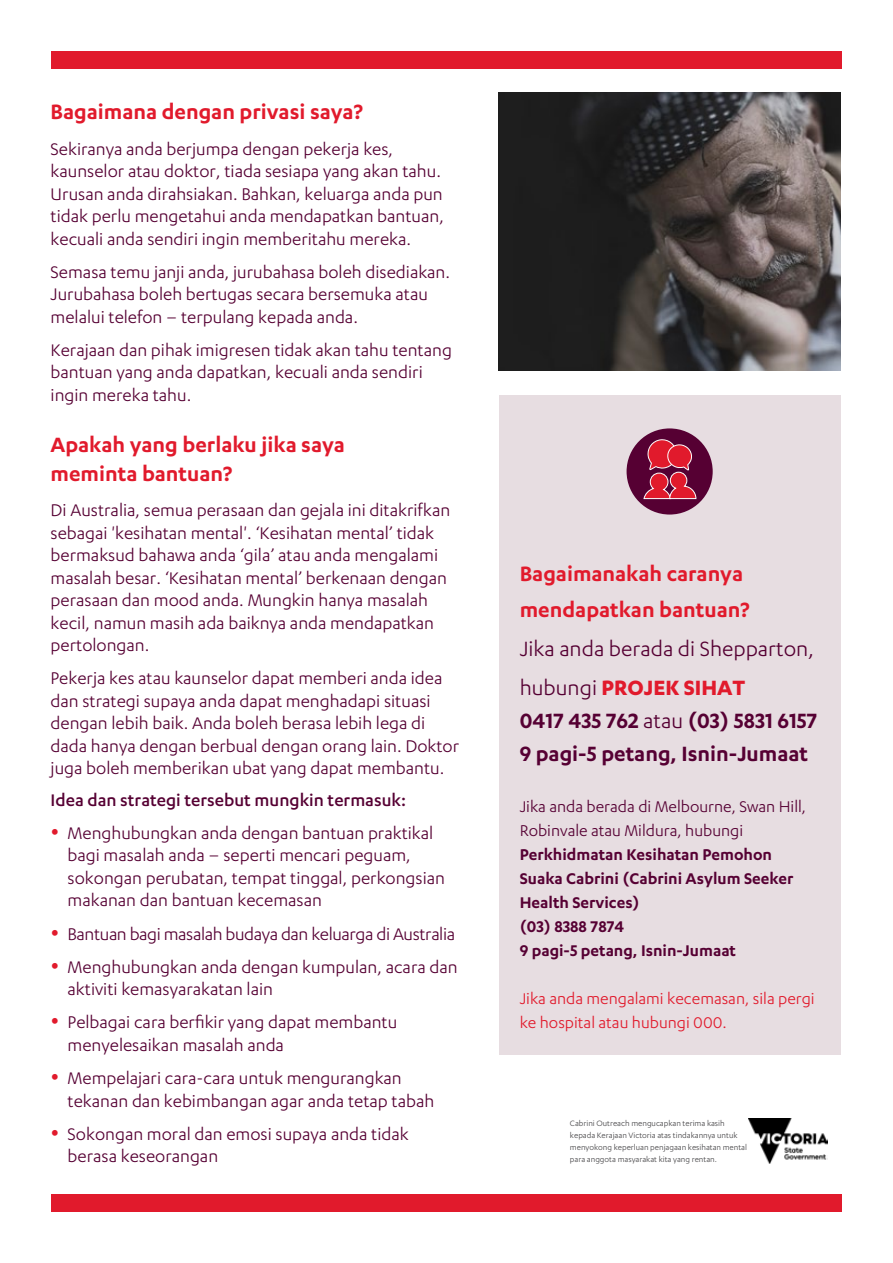
<style>
.page{position:relative;width:893px;height:1263px;background:#fff}
.page>*{position:absolute;margin:0;border:0;box-sizing:border-box;transform-origin:0 0}
.t1{font:600 24px/36px "Karbon";color:#e11a2c}
.t2{font:600 24px/33px "Karbon";color:#560033}
.t3{font:24px/39px "Karbon";color:#560033}
.t4{font:19.5px/22.5px "Karbon";color:#560033}
.t5{font:19.5px "Karbon";letter-spacing:-.02em;color:#560033}
.t6{font:500 19.5px "Karbon";color:#560033}
.t7{font:600 18px/24px "Karbon";color:#560033}
.t8{font:18px/24px "Karbon";color:#560033}
.t9{font:18px/24px "Karbon";color:#e11a2c}
.t10{font:9px/12px "Karbon";color:#464547}
.s1{color:#e11a2c}
.s2{font-weight:700;color:#e11a2c}
.s3{font-weight:400}
</style>
<div class="page">
<div style="left:499px;top:395px;width:341px;height:659px;background:#e7dde1"></div>
<div style="left:627px;top:428px;width:86px;height:86px;background:#560033;border-radius:50%"></div>
<svg style="left:643px;top:439px;width:54px;height:60px"></svg>
<div style="left:51px;top:52px;width:790px;height:17px;background:#e11a2c"></div>
<div style="left:51px;top:1195px;width:791px;height:17px;background:#e11a2c"></div>
<img style="left:749px;top:1118px;width:78px;height:45px">
<img style="left:499px;top:93px;width:342px;height:277px">
<p class="t1" style="left:51px;top:93px;width:314px">Bagaimana dengan privasi saya?</p>
<p class="t4" style="left:51px;top:137px;width:395px">Sekiranya anda berjumpa dengan pekerja kes, kaunselor atau doktor, tiada sesiapa yang akan tahu.<br>Urusan anda dirahsiakan. Bahkan, keluarga anda pun tidak perlu mengetahui anda mendapatkan bantuan, kecuali anda sendiri ingin memberitahu mereka.</p>
<p class="t4" style="left:51px;top:260px;width:401px">Semasa temu janji anda, jurubahasa boleh disediakan.<br>Jurubahasa boleh bertugas secara bersemuka atau melalui telefon – terpulang kepada anda.</p>
<p class="t4" style="left:51px;top:338px;width:403px">Kerajaan dan pihak imigresen tidak akan tahu tentang bantuan yang anda dapatkan, kecuali anda sendiri ingin mereka tahu.</p>
<p class="t1" style="left:51px;top:429px;width:296px;line-height:28.8px">Apakah yang berlaku jika saya meminta bantuan?</p>
<p class="t4" style="left:51px;top:498px;width:401px">Di Australia, semua perasaan dan gejala ini ditakrifkan sebagai 'kesihatan mental'. ‘Kesihatan mental’ tidak bermaksud bahawa anda ‘gila’ atau anda mengalami masalah besar. ‘Kesihatan mental’ berkenaan dengan perasaan dan mood anda. Mungkin hanya masalah kecil, namun masih ada baiknya anda mendapatkan pertolongan.</p>
<p class="t4" style="left:51px;top:666px;width:410px">Pekerja kes atau kaunselor dapat memberi anda idea dan strategi supaya anda dapat menghadapi situasi dengan lebih baik. Anda boleh berasa lebih lega di dada hanya dengan berbual dengan orang lain. Doktor juga boleh memberikan ubat yang dapat membantu.</p>
<p class="t6" style="left:51px;top:789px;width:357px">Idea dan strategi tersebut mungkin termasuk:</p>
<p class="t4" style="left:68px;top:821px;width:379px;text-indent:-17px"><span class="s1">•</span> Menghubungkan anda dengan bantuan praktikal bagi masalah anda – seperti mencari peguam, sokongan perubatan, tempat tinggal, perkongsian makanan dan bantuan kecemasan</p>
<p class="t5" style="left:51px;top:923px;width:406px"><span class="s1">•</span> Bantuan bagi masalah budaya dan keluarga di Australia</p>
<p class="t4" style="left:68px;top:955px;width:392px;text-indent:-17px"><span class="s1">•</span> Menghubungkan anda dengan kumpulan, acara dan aktiviti kemasyarakatan lain</p>
<p class="t4" style="left:68px;top:1011px;width:331px;text-indent:-17px"><span class="s1">•</span> Pelbagai cara berfikir yang dapat membantu menyelesaikan masalah anda</p>
<p class="t4" style="left:68px;top:1066px;width:368px;text-indent:-17px"><span class="s1">•</span> Mempelajari cara-cara untuk mengurangkan tekanan dan kebimbangan agar anda tetap tabah</p>
<p class="t4" style="left:68px;top:1122px;width:343px;text-indent:-17px"><span class="s1">•</span> Sokongan moral dan emosi supaya anda tidak berasa keseorangan</p>
<p class="t1" style="left:520px;top:555px;width:231px">Bagaimanakah caranya mendapatkan bantuan?</p>
<p class="t3" style="left:520px;top:629px;width:296px">Jika anda berada di Shepparton, hubungi <span class="s2">PROJEK SIHAT</span></p>
<p class="t2" style="left:520px;top:704px;width:299px">0417 435 762 <span class="s3">atau</span> (03) 5831 6157<br>9 pagi-5 petang, Isnin-Jumaat</p>
<p class="t8" style="left:520px;top:794px;width:288px">Jika anda berada di Melbourne, Swan Hill,<br>Robinvale atau Mildura, hubungi</p>
<p class="t7" style="left:520px;top:842px;width:275px">Perkhidmatan Kesihatan Pemohon<br>Suaka Cabrini (Cabrini Asylum Seeker<br>Health Services)<br>(03) 8388 7874<br>9 pagi-5 petang, Isnin-Jumaat</p>
<p class="t9" style="left:520px;top:986px;width:296px">Jika anda mengalami kecemasan, sila pergi ke hospital atau hubungi 000.</p>
<p class="t10" style="left:570px;top:1117px;width:179px">Cabrini Outreach mengucapkan terima kasih kepada Kerajaan Victoria atas tindakannya untuk menyokong keperluan penjagaan kesihatan mental para anggota masyarakat kita yang rentan.</p>
</div>
